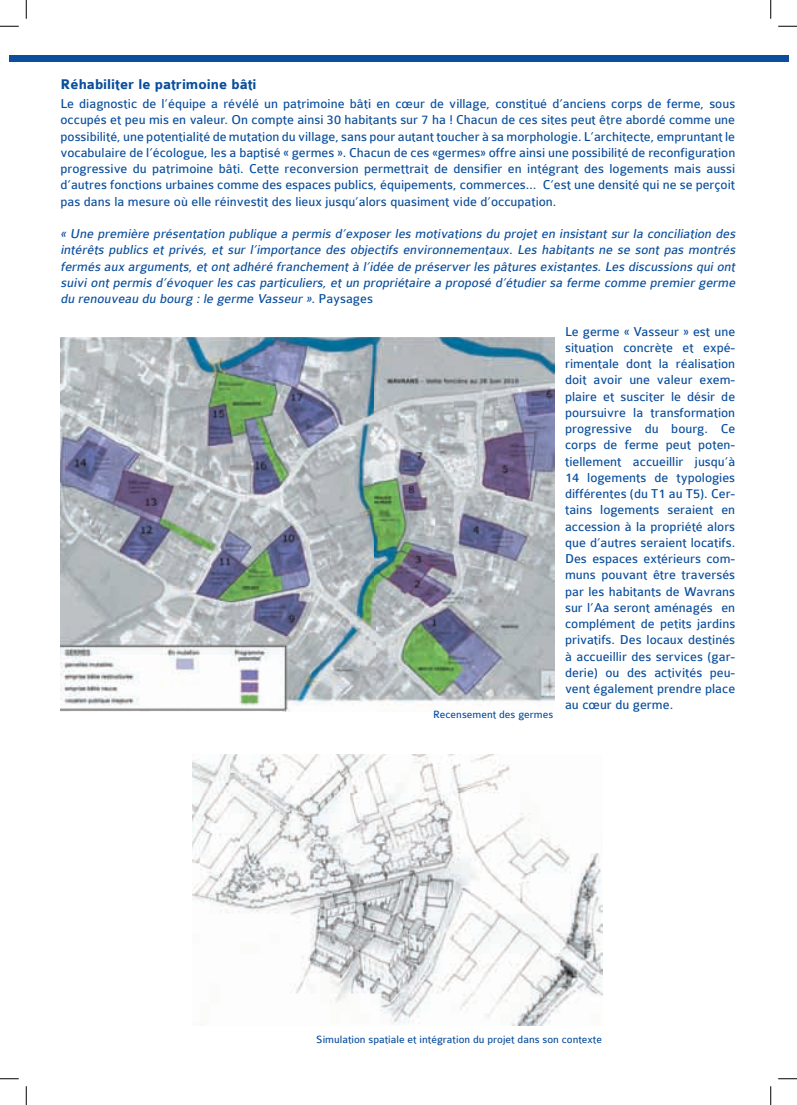
<style>
.page{position:relative;width:797px;height:1105px;background:#fff}
.page>*{position:absolute;margin:0;border:0;box-sizing:border-box;transform-origin:0 0}
.t1{font:700 15px "Colaborate";color:#0a4e9c}
.t2{font:13.75px/16.2px "Colaborate";color:#0a4e9c;text-align:justify}
.t3{font:italic 13.75px/16.2px "Colaborate";color:#0a4e9c;text-align:justify}
.t4{font:11.25px "Colaborate";color:#0a4e9c}
.s1{font-style:normal}
</style>
<div class="page">
<div style="left:9px;top:55px;width:779px;height:7px;background:#0a4e9c"></div>
<img style="left:61px;top:337px;width:493px;height:374px">
<img style="left:192px;top:754px;width:410px;height:271px">
<svg style="left:0;top:25px;width:19px;height:2px"></svg>
<svg style="left:778px;top:25px;width:19px;height:2px"></svg>
<svg style="left:0;top:1078px;width:19px;height:1px"></svg>
<svg style="left:778px;top:1078px;width:19px;height:1px"></svg>
<svg style="left:25px;top:0;width:2px;height:19px"></svg>
<svg style="left:25px;top:1086px;width:2px;height:19px"></svg>
<svg style="left:770px;top:0;width:1px;height:19px"></svg>
<svg style="left:770px;top:1086px;width:1px;height:19px"></svg>
<p class="t1" style="left:61px;top:77px;width:197px">Réhabiliter le patrimoine bâti</p>
<p class="t2" style="left:61px;top:96px;width:676px">Le diagnostic de l’équipe a révélé un patrimoine bâti en cœur de village, constitué d’anciens corps de ferme, sous occupés et peu mis en valeur. On compte ainsi 30 habitants sur 7 ha ! Chacun de ces sites peut être abordé comme une possibilité, une potentialité de mutation du village, sans pour autant toucher à sa morphologie. L’architecte, empruntant le vocabulaire de l’écologue, les a baptisé « germes ». Chacun de ces «germes» offre ainsi une possibilité de reconfiguration progressive du patrimoine bâti. Cette reconversion permettrait de densifier en intégrant des logements mais aussi d’autres fonctions urbaines comme des espaces publics, équipements, commerces… C’est une densité qui ne se perçoit pas dans la mesure où elle réinvestit des lieux jusqu’alors quasiment vide d’occupation.</p>
<p class="t3" style="left:60px;top:226px;width:679px">« Une première présentation publique a permis d’exposer les motivations du projet en insistant sur la conciliation des intérêts publics et privés, et sur l’importance des objectifs environnementaux. Les habitants ne se sont pas montrés fermés aux arguments, et ont adhéré franchement à l’idée de préserver les pâtures existantes. Les discussions qui ont suivi ont permis d’évoquer les cas particuliers, et un propriétaire a proposé d’étudier sa ferme comme premier germe du renouveau du bourg : le germe Vasseur ». <span class="s1">P a y s a g e s</span></p>
<p class="t2" style="left:565px;top:323px;width:172px">Le germe « Vasseur » est une situation concrète et expé&shy;rimentale dont la réalisation doit avoir une valeur exem&shy;plaire et susciter le désir de poursuivre la transformation progressive du bourg. Ce corps de ferme peut poten&shy;tiellement accueillir jusqu’à 14 logements de typologies différentes (du T1 au T5). Cer&shy;tains logements seraient en accession à la propriété alors que d’autres seraient locatifs.<br>Des espaces extérieurs com&shy;muns pouvant être traversés par les habitants de Wavrans sur l’Aa seront aménagés en complément de petits jardins privatifs. Des locaux destinés à accueillir des services (gar&shy;derie) ou des activités peu&shy;vent également prendre place au cœur du germe.</p>
<p class="t4" style="left:433px;top:709px;width:122px">Recensement des germes</p>
<p class="t4" style="left:316px;top:1033px;width:287px">Simulation spatiale et intégration du projet dans son contexte</p>
</div>
